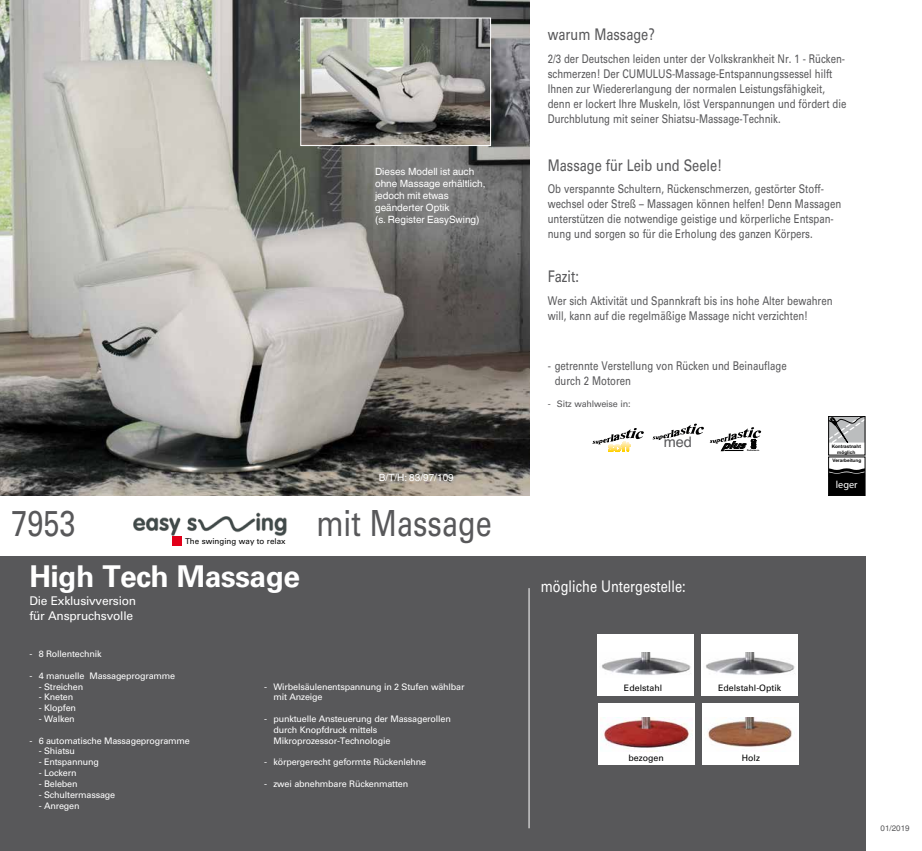
<style>
.page{position:relative;width:922px;height:851px;background:#fff}
.page>*{position:absolute;margin:0;border:0;box-sizing:border-box;transform-origin:0 0}
.t1{font:36px "Univers";color:#58585a;scale:.8 1}
.t2{font:700 30px "Univers";letter-spacing:-.02em;color:#fff}
.t3{font:16px "Univers";color:#58585a;scale:.8 1}
.t4{font:16px "Univers";color:#fff;scale:.8 1}
.t5{font:14.5px "Helvetica";color:#58585a}
.t6{font:12px/15px "Univers";color:#58585a;scale:.8 1}
.t7{font:12px/14.4px "Univers";letter-spacing:-.02em;color:#fff}
.t8{font:10.3px "Myriad Pro";color:#fff}
.t9{font:italic 700 10.1px "Gill Sans";color:#000;scale:1.2 1}
.t10{font:10px/12px "Helvetica World";color:#fff}
.t11{font:9px/10.8px "Univers";letter-spacing:-.02em;color:#fff}
.t12{font:9px "Univers";letter-spacing:-.02em;color:#58585a}
.t13{font:8.8px "Univers";color:#000}
.t14{font:8px "Univers";color:#000}
.t15{font:8px "Helvetica World";color:#58585a}
.t16{font:700 4.7px/5.6px "Arial";color:#000;text-align:center}
.t17{font:700 2.6px "Gill Sans";color:#000}
</style>
<div class="page">
<div style="left:0;top:556px;width:865px;height:294px;background:#58585a"></div>
<img style="left:0;top:0;width:529px;height:496px">
<svg style="left:592px;top:428px;width:51px;height:16px"></svg>
<svg style="left:652px;top:423px;width:51px;height:17px"></svg>
<svg style="left:709px;top:427px;width:52px;height:25px"></svg>
<img style="left:302px;top:20px;width:187px;height:124px">
<div style="left:300px;top:18px;width:191px;height:128px;border:1px solid #fff"></div>
<hr style="left:528px;top:588px;width:1px;height:240px;background:#fff">
<img style="left:133px;top:512px;width:154px;height:27px">
<div style="left:172px;top:536px;width:9px;height:10px;background:#e2001a"></div>
<div style="left:596px;top:634px;width:97px;height:61px;background:#fff"></div>
<img style="left:602px;top:652px;width:89px;height:23px">
<div style="left:701px;top:634px;width:97px;height:61px;background:#fff"></div>
<img style="left:706px;top:652px;width:89px;height:23px">
<div style="left:597px;top:703px;width:97px;height:62px;background:#fff"></div>
<img style="left:600px;top:717px;width:91px;height:33px">
<div style="left:702px;top:703px;width:97px;height:62px;background:#fff"></div>
<img style="left:707px;top:717px;width:85px;height:30px">
<svg style="left:828px;top:416px;width:37px;height:37px"></svg>
<svg style="left:830px;top:468px;width:33px;height:26px"></svg>
<div style="left:828px;top:456px;width:37px;height:40px;border:1px solid #000"></div>
<p class="t10" style="left:375px;top:166px;width:112px">Dieses Modell ist auch ohne Massage erhältlich, jedoch mit etwas geänderter Optik<br>(s. Register EasySwing)</p>
<h1 class="t1" style="left:11px;top:502px;width:82px">7953</h1>
<p class="t14" style="left:185px;top:537px;width:102px">The swinging way to relax</p>
<h2 class="t2" style="left:29px;top:559px;width:272px">High Tech Massage</h2>
<p class="t7" style="left:29px;top:593px;width:108px">Die Exklusivversion für Anspruchsvolle</p>
<p class="t10" style="left:379px;top:471px;width:76px">B/T/H: 83/97/109</p>
<h1 class="t1" style="left:316px;top:502px;width:221px">mit Massage</h1>
<p class="t11" style="left:29px;top:648px;width:74px">- 8 Rollentechnik</p>
<p class="t11" style="left:29px;top:670px;width:147px">- 4 manuelle Massageprogramme</p>
<p class="t11" style="left:39px;top:681px;width:46px">- Streichen</p>
<p class="t11" style="left:39px;top:691px;width:36px">- Kneten</p>
<p class="t11" style="left:39px;top:702px;width:39px">- Klopfen</p>
<p class="t11" style="left:39px;top:713px;width:38px">- Walken</p>
<p class="t11" style="left:29px;top:735px;width:162px">- 6 automatische Massageprogramme</p>
<p class="t11" style="left:39px;top:745px;width:38px">- Shiatsu</p>
<p class="t11" style="left:39px;top:756px;width:62px">- Entspannung</p>
<p class="t11" style="left:39px;top:767px;width:39px">- Lockern</p>
<p class="t11" style="left:39px;top:778px;width:40px">- Beleben</p>
<p class="t11" style="left:39px;top:789px;width:78px">- Schultermassage</p>
<p class="t11" style="left:39px;top:799px;width:42px">- Anregen</p>
<p class="t11" style="left:273px;top:681px;width:192px;text-indent:-9px">- Wirbelsäulenentspannung in 2 Stufen wählbar mit Anzeige</p>
<p class="t11" style="left:273px;top:713px;width:179px;text-indent:-9px">- punktuelle Ansteuerung der Massagerollen durch Knopfdruck mittels<br>Mikroprozessor-Technologie</p>
<p class="t11" style="left:264px;top:756px;width:163px">- körpergerecht geformte Rückenlehne</p>
<p class="t11" style="left:264px;top:778px;width:145px">- zwei abnehmbare Rückenmatten</p>
<h3 class="t3" style="left:547px;top:25px;width:135px">warum Massage?</h3>
<p class="t6" style="left:547px;top:51px;width:374px">2/3 der Deutschen leiden unter der Volkskrankheit Nr. 1 - Rücken&shy;schmerzen! Der CUMULUS-Massage-Entspannungssessel hilft Ihnen zur Wiedererlangung der normalen Leistungsfähigkeit, denn er lockert Ihre Muskeln, löst Verspannungen und fördert die Durchblutung mit seiner Shiatsu-Massage-Technik.</p>
<h3 class="t3" style="left:547px;top:155px;width:219px">Massage für Leib und Seele!</h3>
<p class="t6" style="left:547px;top:181px;width:368px">Ob verspannte Schultern, Rückenschmerzen, gestörter Stoff&shy;wechsel oder Streß – Massagen können helfen! Denn Massagen unterstützen die notwendige geistige und körperliche Entspan&shy;nung und sorgen so für die Erholung des ganzen Körpers.</p>
<h3 class="t3" style="left:547px;top:267px;width:41px">Fazit:</h3>
<p class="t6" style="left:547px;top:293px;width:357px">Wer sich Aktivität und Spannkraft bis ins hohe Alter bewahren will, kann auf die regelmäßige Massage nicht verzichten!</p>
<p class="t6" style="left:554px;top:358px;width:291px;text-indent:-7px">- getrennte Verstellung von Rücken und Beinauflage durch 2 Motoren</p>
<p class="t12" style="left:547px;top:398px;width:84px">- Sitz wahlweise in:</p>
<p class="t5" style="left:663px;top:431px;width:30px">med</p>
<p class="t9" style="left:722px;top:439px;width:26px">plus</p>
<p class="t17" style="left:746px;top:449px;width:14px">Federkern</p>
<p class="t16" style="left:831px;top:443px;width:31px">Kontrastnaht möglich</p>
<p class="t8" style="left:835px;top:478px;width:23px">leger</p>
<p class="t16" style="left:832px;top:458px;width:30px">Verarbeitung</p>
<h3 class="t4" style="left:540px;top:577px;width:182px">mögliche Untergestelle:</h3>
<p class="t13" style="left:623px;top:682px;width:40px">Edelstahl</p>
<p class="t13" style="left:718px;top:682px;width:65px">Edelstahl-Optik</p>
<p class="t13" style="left:628px;top:752px;width:37px">bezogen</p>
<p class="t13" style="left:741px;top:752px;width:20px">Holz</p>
<p class="t15" style="left:880px;top:823px;width:30px">01/2019</p>
</div>
